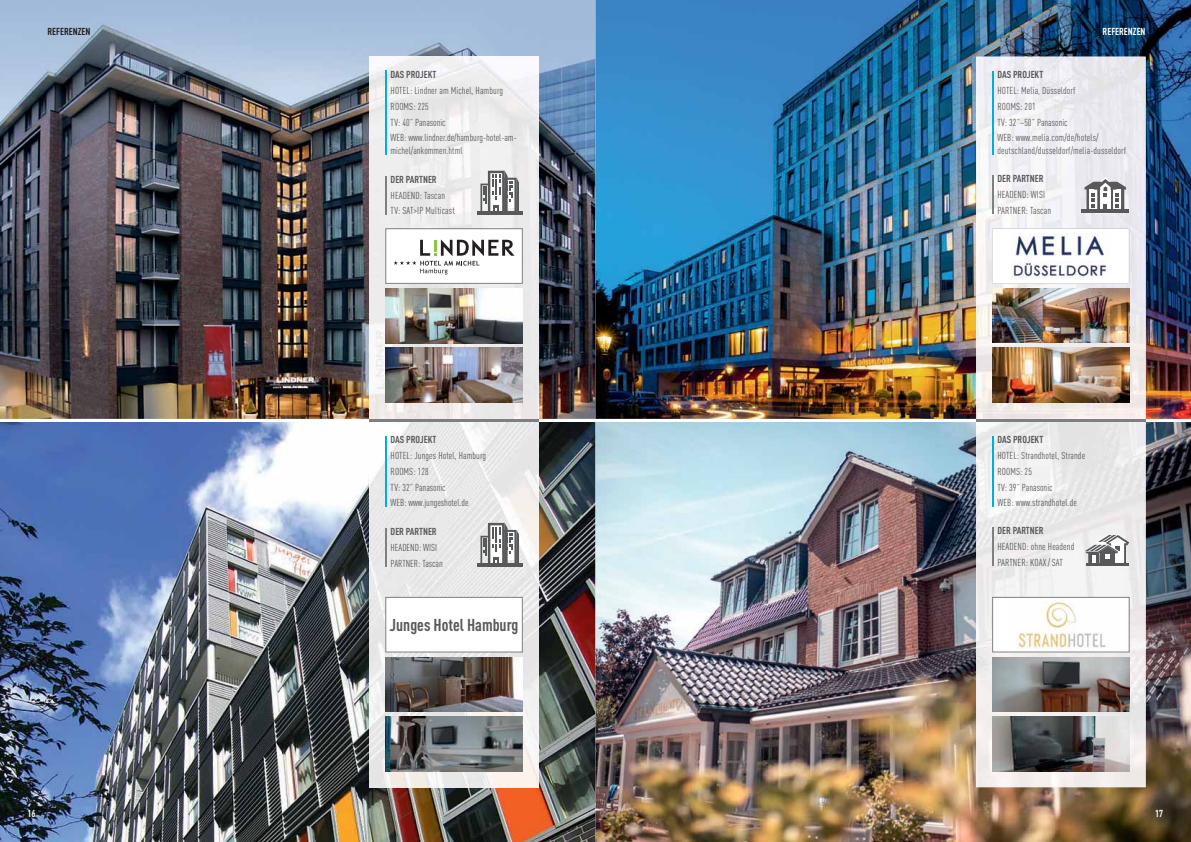
<style>
.page{position:relative;width:1191px;height:842px;background:#fff}
.page>*{position:absolute;margin:0;border:0;box-sizing:border-box;transform-origin:0 0}
.t1{font:700 17px "DIN Cond";color:#58595b}
.t2{font:10px/15.8px "DIN Cond";letter-spacing:.01em;color:#58595b}
.t3{font:700 10px "DIN Cond";color:#58595b}
.t4{font:700 10px "DIN Cond";color:#fff}
.t5{font:700 10px "DIN Cond";color:#231f20}
</style>
<div class="page">
<img style="left:0;top:0;width:595px;height:842px">
<img style="left:595px;top:0;width:596px;height:419px">
<img style="left:595px;top:422px;width:596px;height:420px">
<img style="left:976px;top:422px;width:169px;height:365px">
<img style="left:976px;top:57px;width:169px;height:362px">
<hr style="left:0;top:419px;width:1191px;height:3px;background:#fff">
<hr style="left:976px;top:419px;width:169px;height:3px;background:#7d8083">
<img style="left:992px;top:288px;width:137px;height:55px">
<img style="left:992px;top:348px;width:137px;height:55px">
<svg style="left:992px;top:229px;width:137px;height:54px"></svg>
<svg style="left:1084px;top:177px;width:42px;height:37px"></svg>
<hr style="left:1081px;top:209px;width:48px;height:3px;background:#58595b">
<svg style="left:1085px;top:534px;width:44px;height:30px"></svg>
<div style="left:1115px;top:557px;width:9px;height:6px;background:#fff"></div>
<hr style="left:1100px;top:560px;width:15px;height:4px;background:#58595b">
<hr style="left:1085px;top:563px;width:43px;height:3px;background:#58595b">
<img style="left:369px;top:57px;width:170px;height:362px">
<img style="left:369px;top:422px;width:170px;height:365px">
<hr style="left:386px;top:71px;width:1px;height:84px;background:#00addc">
<hr style="left:369px;top:419px;width:170px;height:3px;background:#7d8083">
<img style="left:386px;top:288px;width:136px;height:55px">
<img style="left:386px;top:348px;width:136px;height:55px">
<img style="left:386px;top:657px;width:136px;height:55px">
<img style="left:386px;top:716px;width:136px;height:55px">
<img style="left:1012px;top:233px;width:97px;height:46px">
<div style="left:386px;top:229px;width:136px;height:54px;background:#fff"></div>
<svg style="left:393px;top:239px;width:121px;height:35px"></svg>
<div style="left:386px;top:597px;width:136px;height:55px;background:#fff"></div>
<div style="left:386px;top:597px;width:136px;height:55px;border:1px solid #7d8083"></div>
<img style="left:992px;top:657px;width:137px;height:55px">
<img style="left:992px;top:716px;width:137px;height:55px">
<div style="left:992px;top:597px;width:137px;height:55px;background:#fff"></div>
<img style="left:1016px;top:601px;width:90px;height:49px">
<div style="left:992px;top:597px;width:137px;height:55px;border:1px solid #7d8083"></div>
<hr style="left:386px;top:176px;width:1px;height:38px;background:#7d8083">
<svg style="left:480px;top:171px;width:39px;height:40px"></svg>
<hr style="left:477px;top:211px;width:45px;height:3px;background:#58595b">
<svg style="left:480px;top:523px;width:39px;height:40px"></svg>
<hr style="left:477px;top:563px;width:45px;height:4px;background:#58595b">
<hr style="left:386px;top:436px;width:1px;height:71px;background:#00addc">
<hr style="left:992px;top:175px;width:2px;height:39px;background:#7d8083">
<hr style="left:992px;top:71px;width:2px;height:84px;background:#00addc">
<hr style="left:992px;top:436px;width:2px;height:70px;background:#00addc">
<hr style="left:992px;top:527px;width:2px;height:39px;background:#7d8083">
<hr style="left:386px;top:528px;width:1px;height:39px;background:#7d8083">
<p class="t5" style="left:47px;top:28px;width:45px">REFERENZEN</p>
<p class="t4" style="left:1102px;top:28px;width:45px">REFERENZEN</p>
<p class="t3" style="left:390px;top:71px;width:47px">DAS PROJEKT</p>
<p class="t2" style="left:390px;top:84px;width:128px">HOTEL: Lindner am Michel, Hamburg<br>ROOMS: 225<br>TV: 40˝ Panasonic<br>WEB: www.lindner.de/hamburg-hotel-am-</p>
<p class="t2" style="left:390px;top:144px;width:73px">michel/ankommen.html</p>
<p class="t3" style="left:390px;top:175px;width:48px">DER PARTNER</p>
<p class="t2" style="left:390px;top:188px;width:66px">HEADEND: Tascan<br>TV: SAT&gt;IP Multicast</p>
<p class="t3" style="left:390px;top:436px;width:47px">DAS PROJEKT</p>
<p class="t2" style="left:390px;top:448px;width:97px">HOTEL: Junges Hotel, Hamburg<br>ROOMS: 128<br>TV: 32˝ Panasonic<br>WEB: www.jungeshotel.de</p>
<p class="t3" style="left:390px;top:528px;width:48px">DER PARTNER</p>
<p class="t2" style="left:390px;top:540px;width:54px">HEADEND: WISI<br>PARTNER: Tascan</p>
<h1 class="t1" style="left:389px;top:618px;width:130px">Junges Hotel Hamburg</h1>
<p class="t3" style="left:997px;top:71px;width:47px">DAS PROJEKT</p>
<p class="t2" style="left:997px;top:84px;width:103px">HOTEL: Melia, Düsseldorf<br>ROOMS: 201<br>TV: 32˝–50˝ Panasonic<br>WEB: www.melia.com/de/hotels/</p>
<p class="t2" style="left:997px;top:144px;width:130px">deutschland/dusseldorf/melia-dusseldorf</p>
<p class="t3" style="left:997px;top:175px;width:48px">DER PARTNER</p>
<p class="t2" style="left:997px;top:187px;width:55px">HEADEND: WISI<br>PARTNER: Tascan</p>
<p class="t3" style="left:997px;top:436px;width:47px">DAS PROJEKT</p>
<p class="t2" style="left:997px;top:448px;width:89px">HOTEL: Strandhotel, Strande<br>ROOMS: 25<br>TV: 39˝ Panasonic<br>WEB: www.strandhotel.de</p>
<p class="t3" style="left:997px;top:527px;width:48px">DER PARTNER</p>
<p class="t2" style="left:997px;top:540px;width:78px">HEADEND: ohne Headend<br>PARTNER: KOAX / SAT</p>
<p class="t4" style="left:27px;top:809px;width:10px">16</p>
<p class="t4" style="left:1155px;top:809px;width:10px">17</p>
</div>
